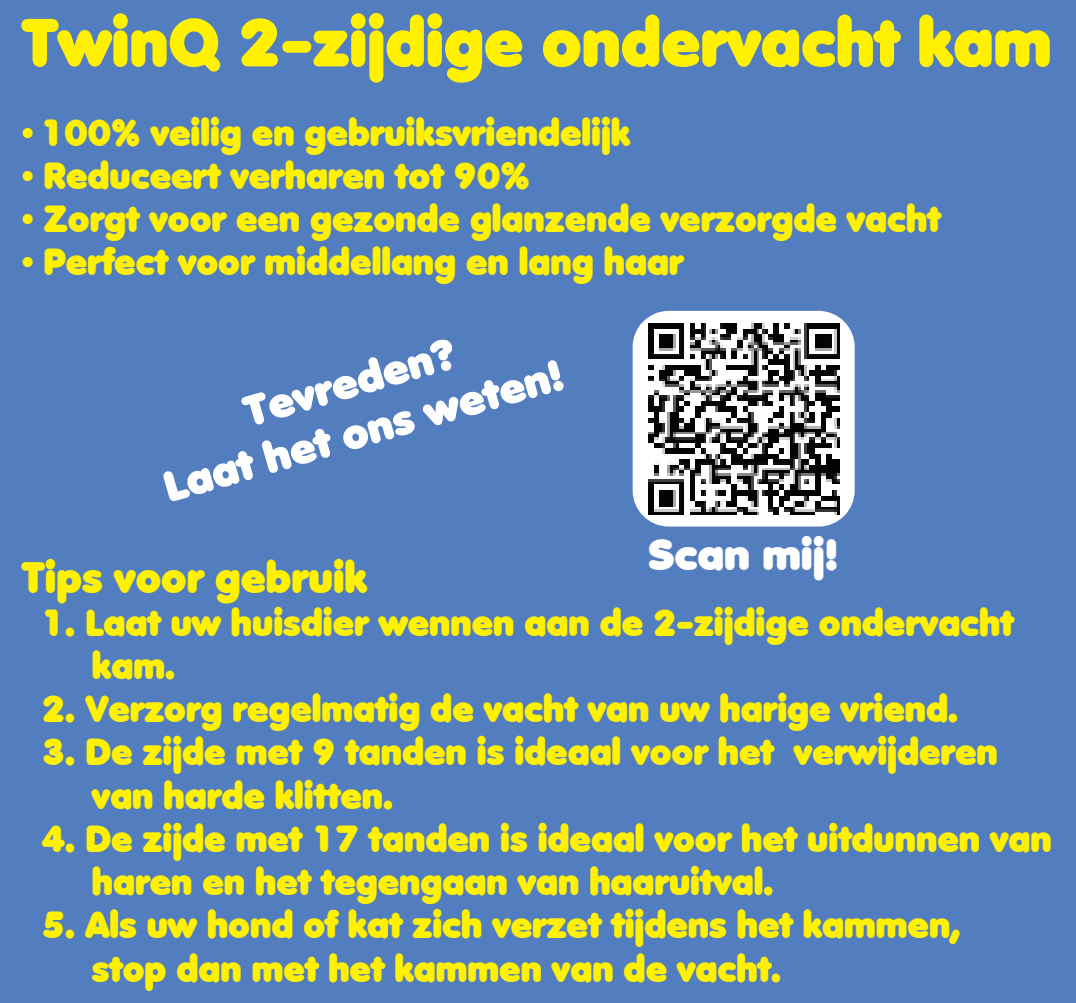
<style>
.page{position:relative;width:1076px;height:1003px;background:#fff}
.page>*{position:absolute;margin:0;border:0;box-sizing:border-box;transform-origin:0 0}
.t1{font:66px "Valken";color:#fff101;scale:.96 1}
.t2{font:42px/50.4px "Valken";color:#fff;text-align:center}
.t3{font:42px "Valken";color:#fff101;scale:.96 1}
.t4{font:36px/43.2px "Valken";color:#fff101;scale:.96 1}
</style>
<div class="page">
<div style="left:0;top:0;width:1076px;height:1002px;background:#527dbf"></div>
<div style="left:632px;top:311px;width:222px;height:215px;background:#fff;border-radius:36px"></div>
<img style="left:648px;top:323px;width:191px;height:191px">
<h1 class="t1" style="left:22px;top:13px;width:1074px">TwinQ 2-zijdige ondervacht kam</h1>
<p class="t4" style="left:22px;top:114px;width:958px">ï 100% veilig en gebruiksvriendelijk<br>ï Reduceert verharen tot 90%<br>ï Zorgt voor een gezonde glanzende verzorgde vacht ï Perfect voor middellang en lang haar</p>
<p class="t2" style="left:145px;top:418px;width:414px;rotate:-16deg">Tevreden?<br>Laat het ons weten!</p>
<p class="t2" style="left:648px;top:533px;width:191px">Scan mij!</p>
<p class="t3" style="left:22px;top:558px;width:361px">Tips voor gebruik</p>
<p class="t4" style="left:92px;top:604px;width:961px;text-indent:-50px">1. Laat uw huisdier wennen aan de 2-zijdige ondervacht kam.</p>
<p class="t4" style="left:42px;top:690px;width:956px">2. Verzorg regelmatig de vacht van uw harige vriend.</p>
<p class="t4" style="left:92px;top:733px;width:945px;text-indent:-50px">3. De zijde met 9 tanden is ideaal voor het verwijderen van harde klitten.</p>
<p class="t4" style="left:92px;top:820px;width:1001px;text-indent:-50px">4. De zijde met 17 tanden is ideaal voor het uitdunnen van haren en het tegengaan van haaruitval.</p>
<p class="t4" style="left:92px;top:906px;width:906px;text-indent:-50px">5. Als uw hond of kat zich verzet tijdens het kammen, stop dan met het kammen van de vacht.</p>
</div>
